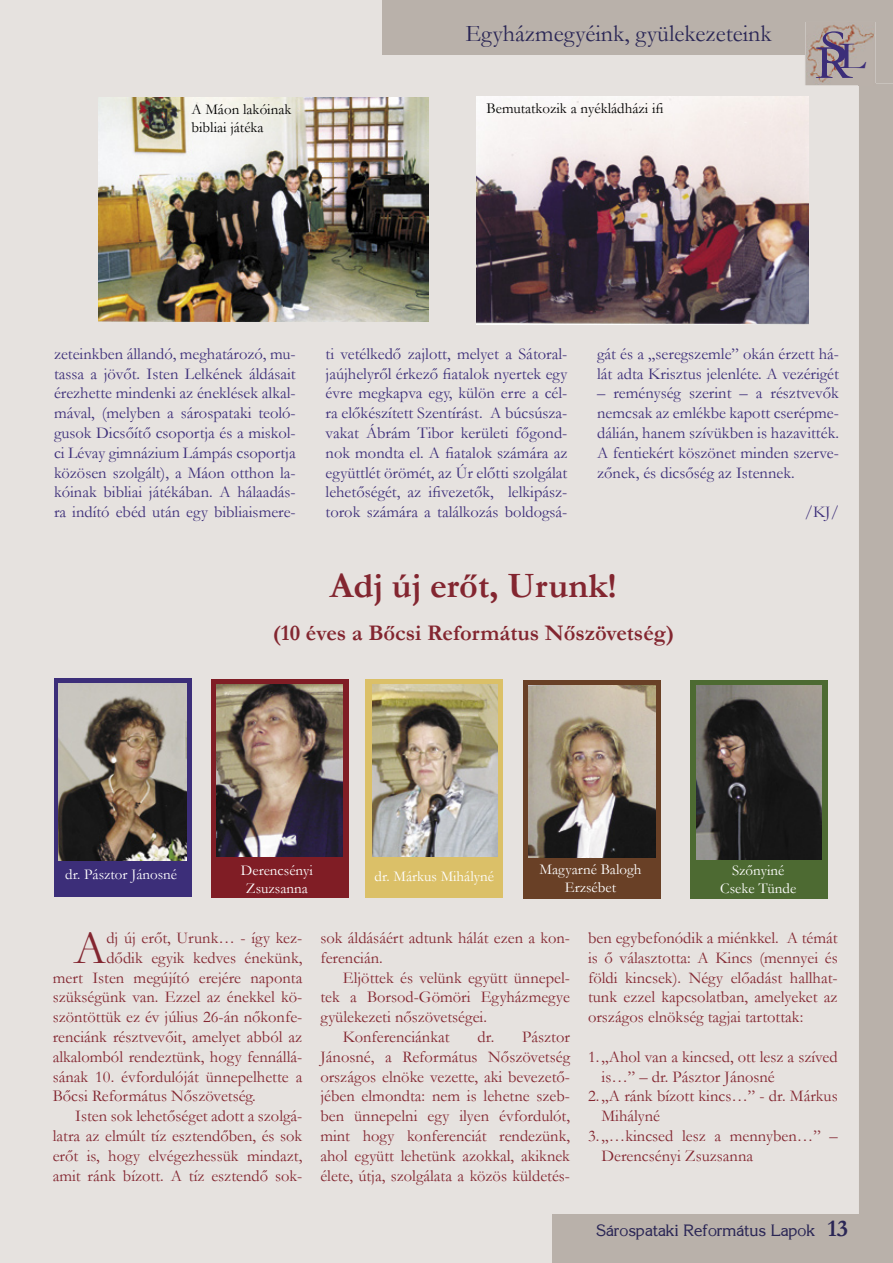
<style>
.page{position:relative;width:893px;height:1263px;background:#fff}
.page>*{position:absolute;margin:0;border:0;box-sizing:border-box;transform-origin:0 0}
.t1{font:48.45px "Garamond";color:#3c2e79;scale:1.23 1}
.t2{font:48.3px "Garamond";color:#832630}
.t3{font:700 36px "Garamond";color:#832630}
.t4{font:24px "Garamond";color:#2a2655}
.t5{font:700 24px "Garamond";color:#2a2655}
.t6{font:700 22.5px "Garamond";color:#832630}
.t7{font:16.5px/19.8px "Garamond";color:#832630}
.t8{font:16.5px/19.8px "Garamond";color:#3c2e79;text-align:justify}
.t9{font:15px/18px "Garamond";color:#fff;text-align:center}
.t10{font:15px/18px "Garamond";color:#000}
.t11{font:15px "Korinthia";color:#2a2655}
.s1{font-size:38.7px}
</style>
<div class="page">
<div style="left:0;top:0;width:805px;height:1263px;background:#e6e2df"></div>
<div style="left:383px;top:0;width:422px;height:54px;background:#b9b1aa"></div>
<div style="left:553px;top:1214px;width:340px;height:49px;background:#b9b1aa"></div>
<svg style="left:805px;top:0;width:88px;height:1214px;background:#d4ceca"></svg>
<img style="left:805px;top:85px;width:54px;height:1px">
<img style="left:805px;top:22px;width:70px;height:63px">
<img style="left:859px;top:83px;width:16px;height:3px">
<div style="left:690px;top:680px;width:138px;height:219px;background:#4d6a32"></div>
<div style="left:523px;top:680px;width:137px;height:219px;background:#694026"></div>
<div style="left:366px;top:679px;width:137px;height:219px;background:#dbc068"></div>
<div style="left:211px;top:679px;width:137px;height:219px;background:#801d25"></div>
<img style="left:697px;top:686px;width:125px;height:173px">
<img style="left:372px;top:685px;width:125px;height:171px">
<img style="left:217px;top:685px;width:126px;height:172px">
<img style="left:528px;top:685px;width:127px;height:172px">
<div style="left:54px;top:678px;width:137px;height:219px;background:#3c2e79"></div>
<img style="left:58px;top:683px;width:129px;height:177px">
<img style="left:476px;top:97px;width:333px;height:227px">
<img style="left:99px;top:98px;width:329px;height:223px">
<h3 class="t4" style="left:466px;top:17px;width:308px">Egyházmegyéink, gyülekezeteink</h3>
<h1 class="t1" style="left:815px;top:22px;width:43px">RS <span class="s1">L</span></h1>
<p class="t10" style="left:192px;top:100px;width:101px">A Máon lakóinak bibliai játéka</p>
<p class="t10" style="left:487px;top:99px;width:179px">Bemutatkozik a nyékládházi ifi</p>
<p class="t8" style="left:54px;top:343px;width:243px">zeteinkben állandó, meghatározó, mu&shy;tassa a jövőt. Isten Lelkének áldásait érezhette mindenki az éneklések alkal&shy;mával, (melyben a sárospataki teoló&shy;gusok Dicsőítő csoportja és a miskol&shy;ci Lévay gimnázium Lámpás csoportja közösen szolgált), a Máon otthon la&shy;kóinak bibliai játékában. A hálaadás&shy;ra indító ebéd után egy bibliaismere-</p>
<p class="t8" style="left:326px;top:343px;width:243px">ti vetélkedő zajlott, melyet a Sátoral&shy;jaújhelyről érkező fiatalok nyertek egy évre megkapva egy, külön erre a cél&shy;ra előkészített Szentírást. A búcsúsza&shy;vakat Ábrám Tibor kerületi főgond&shy;nok mondta el. A fiatalok számára az együttlét örömét, az Úr előtti szolgálat lehetőségét, az ifivezetők, lelkipász&shy;torok számára a találkozás boldogsá-</p>
<p class="t8" style="left:597px;top:343px;width:243px">gát és a „seregszemle” okán érzett há&shy;lát adta Krisztus jelenléte. A vezérigét</p>
<p class="t8" style="left:597px;top:383px;width:243px">– reménység szerint – a résztvevők nemcsak az emlékbe kapott cserépme&shy;dálián, hanem szívükben is hazavitték.<br>A fentiekért köszönet minden szerve&shy;zőnek, és dicsőség az Istennek.</p>
<p class="t8" style="left:805px;top:502px;width:36px">/KJ/</p>
<h3 class="t3" style="left:330px;top:561px;width:288px">Adj új erőt, Urunk!</h3>
<h3 class="t6" style="left:273px;top:618px;width:403px">(10 éves a Bőcsi Református Nőszövetség)</h3>
<p class="t9" style="left:65px;top:865px;width:113px">dr. Pásztor Jánosné</p>
<p class="t9" style="left:241px;top:861px;width:74px">Derencsényi</p>
<p class="t9" style="left:375px;top:866px;width:121px">dr. Márkus Mihályné</p>
<p class="t9" style="left:246px;top:879px;width:64px">Zsuzsanna</p>
<p class="t9" style="left:540px;top:860px;width:103px">Magyarné Balogh<br>Erzsébet</p>
<p class="t9" style="left:720px;top:861px;width:78px">Szőnyiné<br>Cseke Tünde</p>
<h2 class="t2" style="left:74px;top:915px;width:34px">A</h2>
<p class="t7" style="left:106px;top:927px;width:197px">dj új erőt, Urunk… - így kez-</p>
<p class="t7" style="left:106px;top:947px;width:197px">dődik egyik kedves énekünk,</p>
<p class="t7" style="left:53px;top:967px;width:251px">mert Isten megújító erejére naponta</p>
<p class="t7" style="left:53px;top:987px;width:251px">szükségünk van. Ezzel az énekkel kö-</p>
<p class="t7" style="left:53px;top:1007px;width:251px">szöntöttük ez év július 26-án nőkonfe-</p>
<p class="t7" style="left:53px;top:1026px;width:251px">renciánk résztvevőit, amelyet abból az</p>
<p class="t7" style="left:53px;top:1046px;width:251px">alkalomból rendeztünk, hogy fennállá-</p>
<p class="t7" style="left:53px;top:1066px;width:251px">sának 10. évfordulóját ünnepelhette a</p>
<p class="t7" style="left:53px;top:1086px;width:205px">Bőcsi Református Nőszövetség.</p>
<p class="t7" style="left:75px;top:1106px;width:229px">Isten sok lehetőséget adott a szolgá-</p>
<p class="t7" style="left:53px;top:1125px;width:251px">latra az elmúlt tíz esztendőben, és sok</p>
<p class="t7" style="left:53px;top:1145px;width:251px">erőt is, hogy elvégezhessük mindazt,</p>
<p class="t7" style="left:53px;top:1165px;width:251px">amit ránk bízott. A tíz esztendő sok-</p>
<p class="t7" style="left:320px;top:927px;width:251px">sok áldásáért adtunk hálát ezen a kon&shy;ferencián.</p>
<p class="t7" style="left:343px;top:967px;width:229px">Eljöttek és velünk együtt ünnepel-</p>
<p class="t7" style="left:320px;top:987px;width:251px">tek a Borsod-Gömöri Egyházmegye</p>
<p class="t7" style="left:320px;top:1007px;width:168px">gyülekezeti nőszövetségei.</p>
<p class="t7" style="left:343px;top:1026px;width:108px">Konferenciánkat</p>
<p class="t7" style="left:320px;top:1026px;width:251px;text-align:justify;text-indent:157px">dr. Pásztor Jánosné, a Református Nőszövetség országos elnöke vezette, aki bevezető&shy;jében elmondta: nem is lehetne szeb&shy;ben ünnepelni egy ilyen évfordulót, mint hogy konferenciát rendezünk, ahol együtt lehetünk azokkal, akiknek élete, útja, szolgálata a közös küldetés-</p>
<p class="t7" style="left:588px;top:927px;width:251px;text-align:justify">ben egybefonódik a miénkkel. A témát is ő választotta: A Kincs (mennyei és földi kincsek). Négy előadást hallhat&shy;tunk ezzel kapcsolatban, amelyeket az országos elnökség tagjai tartottak:</p>
<p class="t7" style="left:601px;top:1046px;width:238px;text-indent:-13px">1. „Ahol van a kincsed, ott lesz a szíved is…” – dr. Pásztor Jánosné</p>
<p class="t7" style="left:602px;top:1086px;width:238px;text-indent:-14px">2. „A ránk bízott kincs…” - dr. Márkus<br>Mihályné</p>
<p class="t7" style="left:602px;top:1125px;width:238px;text-indent:-14px">3. „…kincsed lesz a mennyben…” –<br>Derencsényi Zsuzsanna</p>
<p class="t11" style="left:596px;top:1220px;width:221px">Sárospataki Református Lapok</p>
<h3 class="t5" style="left:827px;top:1212px;width:22px">13</h3>
</div>
